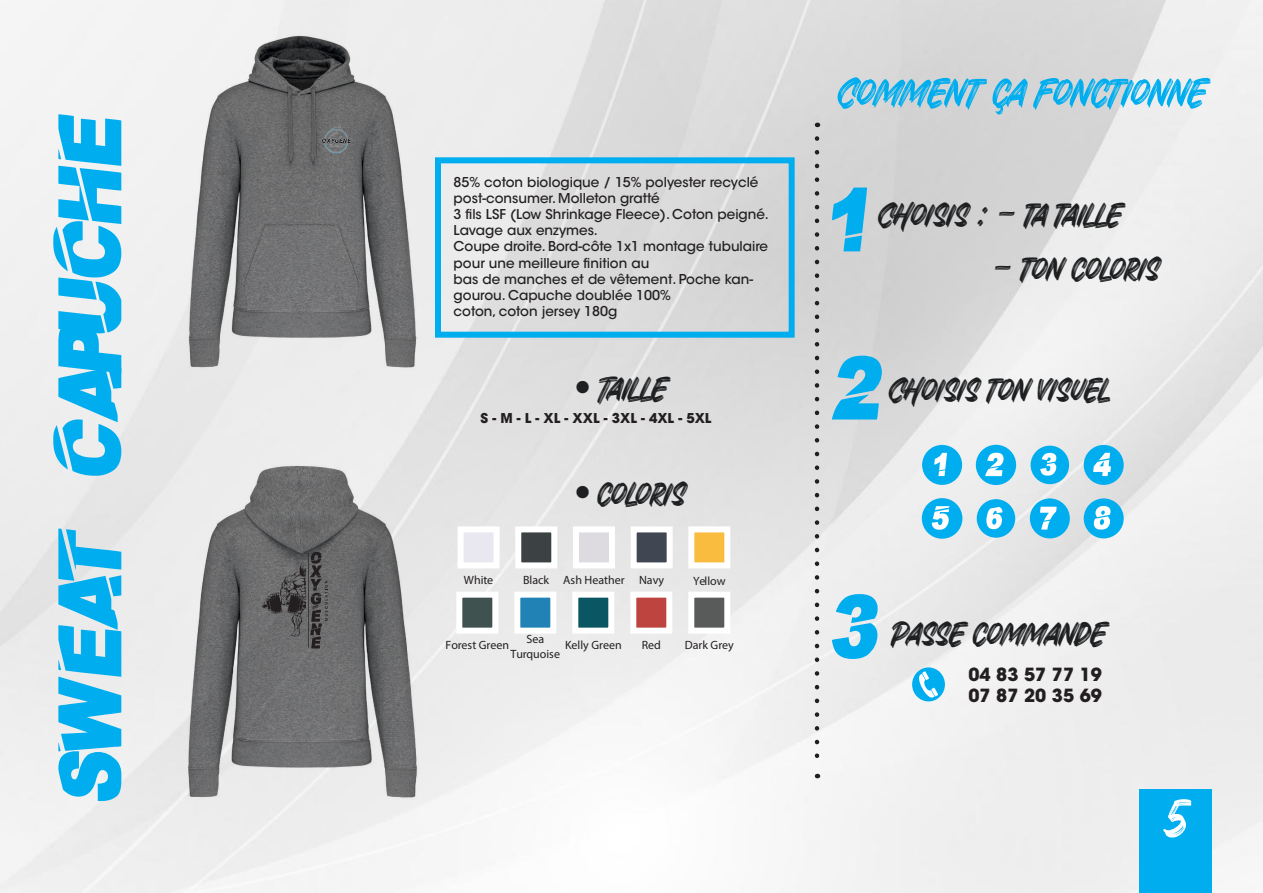
<style>
.page{position:relative;width:1263px;height:893px;background:#fff}
.page>*{position:absolute;margin:0;border:0;box-sizing:border-box;transform-origin:0 0}
.t1{font:90px/168.1px "Payb Ack";color:#00aeef}
.t2{font:72px "Black Ravens";color:#fff}
.t3{font:54px "Black Ravens";letter-spacing:-.03em;color:#00aeef}
.t4{font:45px "Black Ravens";letter-spacing:-.01em;color:#1d1f21}
.t5{font:45px "Black Ravens";letter-spacing:-.035em;color:#1d1f21}
.t6{font:700 18px/21.6px "ITC Avant Garde Std";color:#231f20}
.t7{font:500 13.5px/16.2px "ITC Avant Garde Std";color:#231f20}
.t8{font:700 13.5px "ITC Avant Garde Std";color:#231f20}
.t9{font:12px/14.4px "Myriad Pro";color:#231f20;text-align:center}
.s1{font-family:"ITC Avant Garde Std";font-weight:600}
</style>
<div class="page">
<img style="left:0;top:0;width:1263px;height:893px">
<div style="left:1140px;top:789px;width:72px;height:104px;background:#00aeef"></div>
<img style="left:133px;top:33px;width:338px;height:337px">
<img style="left:133px;top:463px;width:338px;height:337px">
<svg style="left:815px;top:138px;width:4px;height:640px;background:#adabac"></svg>
<div style="left:922px;top:445px;width:40px;height:40px;background:#00aeef;border-radius:50%"></div>
<svg style="left:934px;top:453px;width:13px;height:23px"></svg>
<div style="left:976px;top:445px;width:40px;height:40px;background:#00aeef;border-radius:50%"></div>
<svg style="left:985px;top:453px;width:18px;height:23px"></svg>
<div style="left:1030px;top:446px;width:39px;height:38px;background:#00aeef;border-radius:50%"></div>
<svg style="left:1040px;top:453px;width:16px;height:23px"></svg>
<div style="left:1084px;top:445px;width:40px;height:40px;background:#00aeef;border-radius:50%"></div>
<svg style="left:1093px;top:453px;width:18px;height:23px"></svg>
<div style="left:922px;top:498px;width:40px;height:41px;background:#00aeef;border-radius:50%"></div>
<svg style="left:932px;top:506px;width:17px;height:24px"></svg>
<div style="left:977px;top:499px;width:38px;height:39px;background:#00aeef;border-radius:50%"></div>
<svg style="left:986px;top:507px;width:16px;height:22px"></svg>
<div style="left:1030px;top:498px;width:40px;height:40px;background:#00aeef;border-radius:50%"></div>
<svg style="left:1040px;top:507px;width:17px;height:23px"></svg>
<div style="left:1084px;top:498px;width:40px;height:40px;background:#00aeef;border-radius:50%"></div>
<svg style="left:1094px;top:506px;width:16px;height:24px"></svg>
<div style="left:912px;top:667px;width:33px;height:34px;background:#00aeef;border-radius:50%"></div>
<svg style="left:919px;top:671px;width:19px;height:27px"></svg>
<div style="left:435px;top:157px;width:360px;height:181px;border:6px solid #00aeef"></div>
<div style="left:688px;top:592px;width:42px;height:42px;background:#585b5a;border:6px solid #fff"></div>
<div style="left:458px;top:526px;width:42px;height:42px;background:#e9e8f1;border:6px solid #fff"></div>
<div style="left:515px;top:526px;width:42px;height:42px;background:#3c4143;border:6px solid #fff"></div>
<div style="left:573px;top:526px;width:42px;height:42px;background:#dddbdf;border:6px solid #fff"></div>
<div style="left:456px;top:592px;width:42px;height:42px;background:#3f524f;border:6px solid #fff"></div>
<div style="left:572px;top:592px;width:42px;height:42px;background:#0a5662;border:6px solid #fff"></div>
<div style="left:631px;top:526px;width:42px;height:42px;background:#404752;border:6px solid #fff"></div>
<div style="left:630px;top:592px;width:42px;height:42px;background:#bd443f;border:6px solid #fff"></div>
<div style="left:514px;top:592px;width:42px;height:42px;background:#2082b5;border:6px solid #fff"></div>
<div style="left:688px;top:526px;width:42px;height:42px;background:#f9bc3f;border:6px solid #fff"></div>
<svg style="left:262px;top:552px;width:66px;height:96px;background:#5c5b5c"></svg>
<img style="left:320px;top:123px;width:34px;height:34px">
<h1 class="t1" style="left:8px;top:801px;width:688px;rotate:-90deg">sweat capuche</h1>
<p class="t7" style="left:454px;top:174px;width:317px">85% coton biologique / 15% polyester recyclé post-consumer. Molleton gratté<br>3 fils LSF (Low Shrinkage Fleece). Coton peigné.<br>Lavage aux enzymes.<br>Coupe droite. Bord-côte 1x1 montage tubulaire pour une meilleure finition au<br>bas de manches et de vêtement. Poche kan&shy;gourou. Capuche doublée 100%<br>coton, coton jersey 180g</p>
<h3 class="t4" style="left:568px;top:362px;width:102px"><span class="s1">•</span>Taille</h3>
<p class="t8" style="left:480px;top:409px;width:232px">S - M - L - XL - XXL - 3XL - 4XL - 5XL</p>
<h3 class="t4" style="left:568px;top:467px;width:119px"><span class="s1">•</span>coloris</h3>
<p class="t9" style="left:464px;top:572px;width:31px">White</p>
<p class="t9" style="left:523px;top:572px;width:103px">Black Ash Heather</p>
<p class="t9" style="left:639px;top:573px;width:27px">Navy</p>
<p class="t9" style="left:693px;top:574px;width:34px">Yellow</p>
<p class="t9" style="left:511px;top:632px;width:51px">Sea<br>Turquoise</p>
<p class="t9" style="left:446px;top:638px;width:65px">Forest Green</p>
<p class="t9" style="left:565px;top:638px;width:58px">Kelly Green</p>
<p class="t9" style="left:642px;top:638px;width:21px">Red</p>
<p class="t9" style="left:685px;top:638px;width:51px">Dark Grey</p>
<h3 class="t3" style="left:837px;top:60px;width:372px">Comment ça fonctionne</h3>
<h1 class="t1" style="left:832px;top:138px;width:52px">1<br>2</h1>
<h3 class="t4" style="left:878px;top:188px;width:247px">Choisis : - ta taille</h3>
<h3 class="t4" style="left:993px;top:242px;width:168px">- ton coloris</h3>
<h3 class="t5" style="left:889px;top:363px;width:221px">Choisis ton visuel</h3>
<h1 class="t1" style="left:832px;top:546px;width:48px">3</h1>
<h3 class="t4" style="left:891px;top:607px;width:218px">Passe commande</h3>
<h3 class="t6" style="left:968px;top:663px;width:135px">04 83 57 77 19<br>07 87 20 35 69</h3>
<h2 class="t2" style="left:1163px;top:776px;width:26px">5</h2>
</div>
